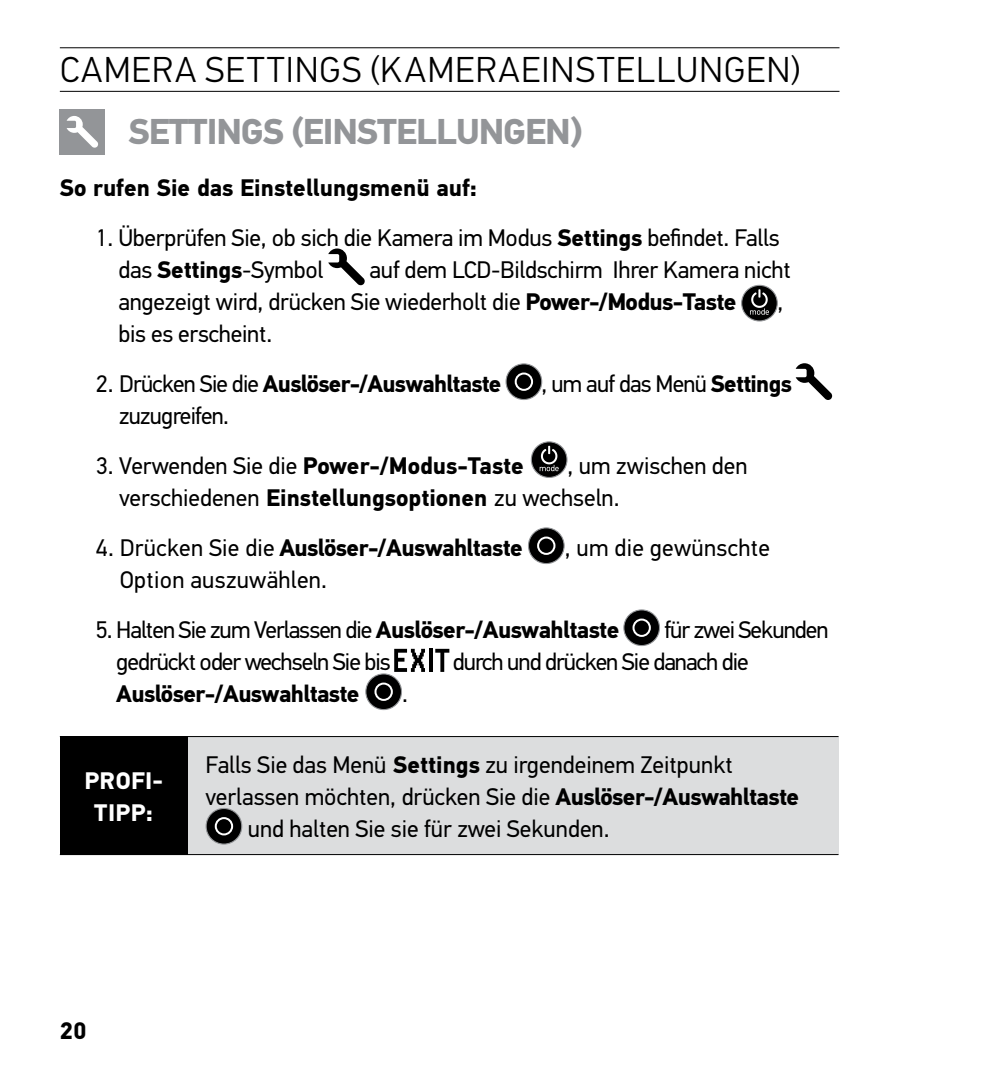
<style>
.page{position:relative;width:987px;height:1066px;background:#fff}
.page>*{position:absolute;margin:0;border:0;box-sizing:border-box;transform-origin:0 0}
.t1{font:300 36px "PF Din Text Pro";letter-spacing:.03em;color:#000}
.t2{font:700 36px "PF Din Text Pro";letter-spacing:-.03em;color:#939598}
.t3{font:24px/32px "PF Din Text Pro";letter-spacing:-.01em;color:#000}
.t4{font:24px "PF Din Text Pro";letter-spacing:-.04em;color:#000}
.t5{font:700 24px "PF Din Text Pro";letter-spacing:-.025em;color:#000}
.t6{font:700 24px "PF Din Text Pro";color:#000}
.t7{font:24px "PF Din Text Pro";letter-spacing:.01em;color:#000}
.t8{font:24px "PF Din Text Pro";letter-spacing:-.03em;color:#000}
.t9{font:700 24px/32px "PF Din Text Pro";letter-spacing:.02em;color:#fff;text-align:center}
.s1{font-weight:700}
.s2{font-weight:400}
</style>
<div class="page">
<hr style="left:60px;top:91px;width:779px;height:1px;background:#000">
<hr style="left:60px;top:47px;width:779px;height:1px;background:#000">
<div style="left:60px;top:109px;width:45px;height:45px;background:#939598"></div>
<svg style="left:67px;top:116px;width:31px;height:32px"></svg>
<svg style="left:328px;top:248px;width:37px;height:38px"></svg>
<div style="left:741px;top:285px;width:36px;height:36px;background:#000;border-radius:50%"></div>
<div style="left:741px;top:285px;width:36px;height:36px;border:1px solid #939598;border-radius:50%"></div>
<svg style="left:750px;top:289px;width:19px;height:26px"></svg>
<div style="left:506px;top:364px;width:35px;height:35px;background:#000;border-radius:50%"></div>
<div style="left:505px;top:363px;width:37px;height:37px;border:1px solid #939598;border-radius:50%"></div>
<div style="left:514px;top:372px;width:19px;height:19px;border:2px solid #fff;border-radius:50%"></div>
<svg style="left:795px;top:363px;width:37px;height:37px"></svg>
<svg style="left:531px;top:442px;width:36px;height:35px"></svg>
<div style="left:531px;top:441px;width:36px;height:37px;border:1px solid #939598;border-radius:50%"></div>
<svg style="left:539px;top:446px;width:19px;height:25px"></svg>
<div style="left:528px;top:528px;width:36px;height:35px;background:#000;border-radius:50%"></div>
<div style="left:528px;top:527px;width:36px;height:37px;border:1px solid #939598;border-radius:50%"></div>
<div style="left:537px;top:536px;width:18px;height:19px;border:2px solid #fff;border-radius:50%"></div>
<div style="left:624px;top:610px;width:35px;height:35px;background:#000;border-radius:50%"></div>
<div style="left:623px;top:609px;width:37px;height:37px;border:1px solid #939598;border-radius:50%"></div>
<div style="left:632px;top:618px;width:19px;height:19px;border:2px solid #fff;border-radius:50%"></div>
<hr style="left:429px;top:649px;width:3px;height:23px;background:#000">
<svg style="left:435px;top:649px;width:14px;height:23px"></svg>
<svg style="left:394px;top:649px;width:31px;height:23px"></svg>
<div style="left:366px;top:674px;width:35px;height:35px;background:#000;border-radius:50%"></div>
<div style="left:365px;top:673px;width:37px;height:37px;border:1px solid #939598;border-radius:50%"></div>
<div style="left:374px;top:682px;width:19px;height:19px;border:2px solid #fff;border-radius:50%"></div>
<div style="left:60px;top:736px;width:127px;height:118px;background:#000"></div>
<div style="left:187px;top:736px;width:651px;height:118px;background:#dcddde"></div>
<hr style="left:187px;top:736px;width:651px;height:1px;background:#000">
<hr style="left:60px;top:854px;width:127px;height:1px;background:#000">
<hr style="left:187px;top:854px;width:651px;height:1px;background:#000">
<svg style="left:206px;top:808px;width:36px;height:36px"></svg>
<div style="left:205px;top:808px;width:37px;height:37px;border:1px solid #939598;border-radius:50%"></div>
<div style="left:215px;top:817px;width:18px;height:18px;border:2px solid #fff;border-radius:50%"></div>
<h1 class="t1" style="left:60px;top:49px;width:742px">CAMERA SETTINGS (KAMERAEINSTELLUNGEN)</h1>
<h1 class="t2" style="left:129px;top:110px;width:455px">SETTINGS (EINSTELLUNGEN)</h1>
<p class="t6" style="left:60px;top:173px;width:419px">So rufen Sie das Einstellungsmenü auf:</p>
<p class="t3" style="left:118px;top:222px;width:662px;text-indent:-22px">1. Überprüfen Sie, ob sich die Kamera im Modus <span class="s1">Settings</span> befindet. Falls das <span class="s1">Settings</span>-Symbol</p>
<p class="t3" style="left:118px;top:254px;width:674px;text-indent:251px">auf dem LCD-Bildschirm Ihrer Kamera nicht angezeigt wird, drücken Sie wiederholt die <span class="s1">Power-/Modus-Taste</span></p>
<p class="t3" style="left:777px;top:286px;width:8px">,</p>
<p class="t3" style="left:118px;top:318px;width:155px">bis es erscheint.</p>
<p class="t5" style="left:96px;top:369px;width:407px"><span class="s2">2. Drücken Sie die</span> Auslöser-/Auswahltaste</p>
<p class="t8" style="left:541px;top:370px;width:252px">, um auf das Menü <span class="s1">Settings</span></p>
<p class="t8" style="left:119px;top:402px;width:111px">zuzugreifen.</p>
<p class="t6" style="left:96px;top:451px;width:429px"><span class="s2">3. Verwenden Sie die</span> Power-/Modus-Taste</p>
<p class="t3" style="left:119px;top:450px;width:630px;text-indent:448px">, um zwischen den verschiedenen <span class="s1">Einstellungsoptionen</span> zu wechseln.</p>
<p class="t5" style="left:96px;top:533px;width:428px"><span class="s2">4. Drücken Sie die</span> Auslöser-/Auswahltaste</p>
<p class="t7" style="left:564px;top:534px;width:207px">, um die gewünschte</p>
<p class="t7" style="left:120px;top:566px;width:209px">Option auszuwählen.</p>
<p class="t4" style="left:96px;top:616px;width:525px">5. Halten Sie zum Verlassen die <span class="s1">Auslöser-/Auswahltaste</span></p>
<p class="t4" style="left:664px;top:616px;width:166px">für zwei Sekunden</p>
<p class="t4" style="left:116px;top:648px;width:276px">gedrückt oder wechseln Sie bis</p>
<p class="t4" style="left:453px;top:648px;width:297px">durch und drücken Sie danach die</p>
<p class="t5" style="left:116px;top:679px;width:245px">Auslöser-/Auswahltaste</p>
<p class="t3" style="left:402px;top:678px;width:7px">.</p>
<p class="t9" style="left:84px;top:765px;width:80px">PROFI-<br>TIPP:</p>
<p class="t3" style="left:205px;top:748px;width:529px">Falls Sie das Menü <span class="s1">Settings</span> zu irgendeinem Zeitpunkt</p>
<p class="t3" style="left:205px;top:780px;width:595px">verlassen möchten, drücken Sie die <span class="s1">Auslöser-/Auswahltaste</span></p>
<p class="t3" style="left:248px;top:812px;width:363px">und halten Sie sie für zwei Sekunden.</p>
<p class="t5" style="left:60px;top:1016px;width:28px">20</p>
</div>
